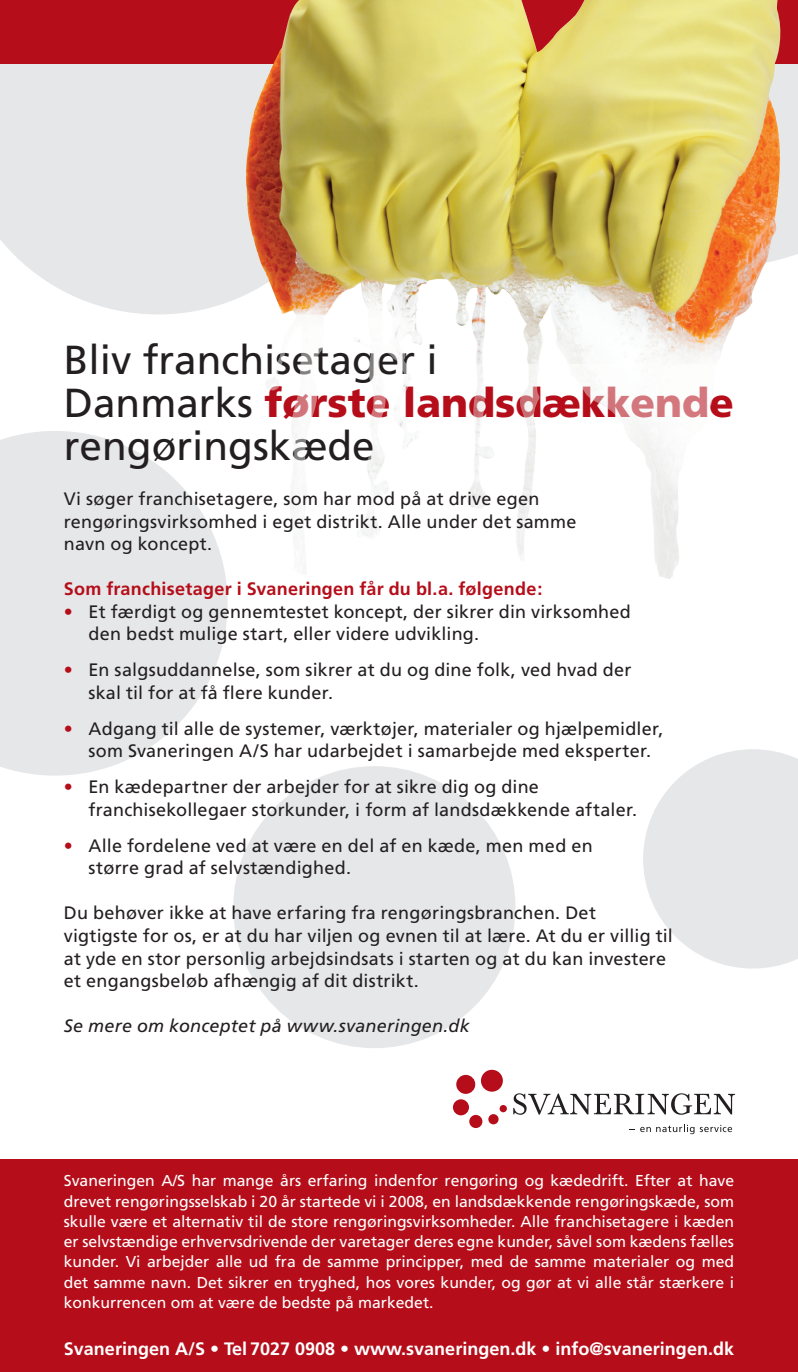
<style>
.page{position:relative;width:798px;height:1372px;background:#fff}
.page>*{position:absolute;margin:0;border:0;box-sizing:border-box;transform-origin:0 0}
.t1{font:40.5px/42.8px "Frutiger";color:#231f20}
.t2{font:18px/22.5px "Frutiger";letter-spacing:.015em;color:#231f20}
.t3{font:700 18px "Frutiger";color:#fff}
.t4{font:700 18px "Frutiger";letter-spacing:.015em;color:#b50e1a}
.t5{font:italic 18px "Frutiger";letter-spacing:.015em;color:#231f20}
.t6{font:15.75px/20.2px "Frutiger";color:#fff;text-align:justify}
.s1{font-weight:900;color:#b50e1a}
.s2{color:#b50e1a}
</style>
<div class="page">
<div style="left:0;top:1159px;width:797px;height:212px;background:#b50e1a"></div>
<svg style="left:643px;top:749px;width:154px;height:219px"></svg>
<div style="left:233px;top:766px;width:282px;height:282px;background:#e6e7e9;border-radius:50%"></div>
<svg style="left:0;top:431px;width:227px;height:344px;fill:#e6e7e9"></svg>
<div style="left:0;top:64px;width:245px;height:250px;background:#e6e7e9"></div>
<div style="left:787px;top:64px;width:10px;height:193px;background:#e6e7e9"></div>
<svg style="left:513px;top:1093px;width:221px;height:21px"></svg>
<div style="left:488px;top:1114px;width:10px;height:10px;background:#b50e1a;border-radius:50%"></div>
<div style="left:469px;top:1114px;width:13px;height:13px;background:#b50e1a;border-radius:50%"></div>
<div style="left:453px;top:1099px;width:16px;height:16px;background:#b50e1a;border-radius:50%"></div>
<div style="left:456px;top:1074px;width:19px;height:19px;background:#b50e1a;border-radius:50%"></div>
<div style="left:481px;top:1069px;width:21px;height:22px;background:#b50e1a;border-radius:50%"></div>
<svg style="left:499px;top:1104px;width:7px;height:8px"></svg>
<svg style="left:640px;top:1126px;width:10px;height:6px"></svg>
<svg style="left:656px;top:1124px;width:75px;height:10px"></svg>
<div style="left:0;top:0;width:797px;height:64px;background:#b50e1a"></div>
<img style="left:245px;top:0;width:542px;height:317px">
<img style="left:348px;top:309px;width:399px;height:270px">
<p class="t1" style="left:64px;top:338px;width:375px">Bliv franchisetager i</p>
<p class="t1" style="left:64px;top:381px;width:671px">Danmarks <span class="s1">første landsdækkende </span>rengøringskæde</p>
<p class="t2" style="left:64px;top:487px;width:514px">Vi søger franchisetagere, som har mod på at drive egen rengøringsvirksomhed i eget distrikt. Alle under det samme</p>
<p class="t2" style="left:64px;top:532px;width:150px">navn og koncept.</p>
<p class="t4" style="left:64px;top:578px;width:480px">Som franchisetager i Svaneringen får du bl.a. følgende:</p>
<p class="t2" style="left:64px;top:600px;width:568px"><span class="s2">•</span> Et færdigt og gennemtestet koncept, der sikrer din virksomhed</p>
<p class="t2" style="left:89px;top:622px;width:392px">den bedst mulige start, eller videre udvikling.</p>
<p class="t2" style="left:64px;top:658px;width:569px"><span class="s2">•</span> En salgsuddannelse, som sikrer at du og dine folk, ved hvad der</p>
<p class="t2" style="left:89px;top:681px;width:246px">skal til for at få flere kunder.</p>
<p class="t2" style="left:64px;top:717px;width:601px"><span class="s2">•</span> Adgang til alle de systemer, værktøjer, materialer og hjælpemidler,</p>
<p class="t2" style="left:89px;top:739px;width:564px">som Svaneringen A/S har udarbejdet i samarbejde med eksperter.</p>
<p class="t2" style="left:89px;top:775px;width:550px;text-indent:-25px"><span class="s2">•</span> En kædepartner der arbejder for at sikre dig og dine franchisekollegaer storkunder, i form af landsdækkende aftaler.</p>
<p class="t2" style="left:64px;top:834px;width:530px"><span class="s2">•</span> Alle fordelene ved at være en del af en kæde, men med en</p>
<p class="t2" style="left:89px;top:856px;width:264px">større grad af selvstændighed.</p>
<p class="t2" style="left:64px;top:901px;width:533px">Du behøver ikke at have erfaring fra rengøringsbranchen. Det</p>
<p class="t2" style="left:64px;top:924px;width:610px">vigtigste for os, er at du har viljen og evnen til at lære. At du er villig til</p>
<p class="t2" style="left:64px;top:946px;width:603px">at yde en stor personlig arbejdsindsats i starten og at du kan investere</p>
<p class="t2" style="left:64px;top:969px;width:356px">et engangsbeløb afhængig af dit distrikt.</p>
<p class="t5" style="left:64px;top:1015px;width:407px">Se mere om konceptet på www.svaneringen.dk</p>
<p class="t6" style="left:64px;top:1170px;width:671px">Svaneringen A/S har mange års erfaring indenfor rengøring og kædedrift. Efter at have drevet rengøringsselskab i 20 år startede vi i 2008, en landsdækkende rengøringskæde, som skulle være et alternativ til de store rengøringsvirksomheder. Alle franchisetagere i kæden er selvstændige erhvervsdrivende der varetager deres egne kunder, såvel som kædens fælles kunder. Vi arbejder alle ud fra de samme principper, med de samme materialer og med det samme navn. Det sikrer en tryghed, hos vores kunder, og gør at vi alle står stærkere i konkurrencen om at være de bedste på markedet.</p>
<p class="t3" style="left:64px;top:1338px;width:671px">Svaneringen A/S • Tel 7027 0908 • www.svaneringen.dk • info@svaneringen.dk</p>
</div>
